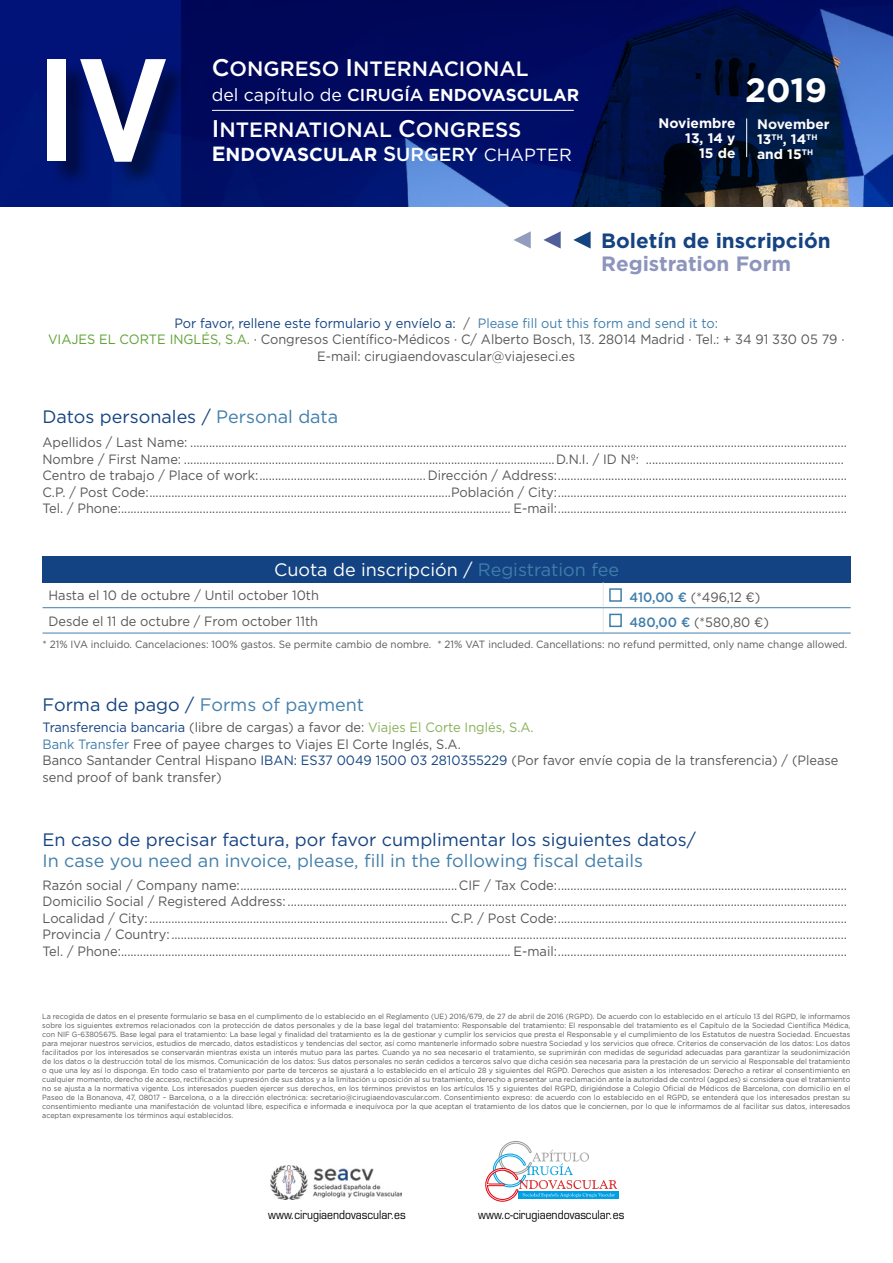
<style>
.page{position:relative;width:893px;height:1263px;background:#fff}
.page>*{position:absolute;margin:0;border:0;box-sizing:border-box;transform-origin:0 0}
.t1{font:700 145.65px "Gotham";color:#fff;scale:.84 1}
.t2{font:700 33.75px "Gotham";color:#fff}
.t3{font:500 20.7px "Gotham";color:#fff}
.t4{font:700 20.7px "Gotham";color:#154381}
.t5{font:700 20.7px "Gotham";color:#8e95bc}
.t6{font:700 18.75px "Gotham";color:#fff}
.t7{font:18px "Gotham";color:#154381}
.t8{font:18px "Gotham";color:#427faa}
.t9{font:18px "Gotham";color:#fff}
.t10{font:17.7px "Gotham";color:#fff}
.t11{font:700 13.8px/15px "Gotham";color:#fff;text-align:right}
.t12{font:13.5px/16.5px "Gotham";color:#575756;scale:.95 1}
.t13{font:11.55px "Eurostile LT Std";color:#000;scale:.9 1}
.t14{font:10.5px "Gotham";color:#575756;scale:.95 1}
.t15{font:700 8.1px "Gotham";color:#fff}
.t16{font:7.5px/9px "Gotham";color:#575756;text-align:justify;scale:.95 1}
.s1{font-size:24.15px}
.s2{font-weight:500;font-size:17.25px}
.s3{font-weight:700;font-size:17.25px}
.s4{font-size:20.55px}
.s5{font-weight:500;font-size:20.55px}
.s6{font-weight:500}
.s7{font-weight:400;font-size:17.7px}
.s8{color:#134382}
.s9{color:#407eaa}
.s10{color:#5da132}
.s11{font-weight:500;color:#407eaa}
.s12{color:#154381}
.s13{color:#86b156}
</style>
<div class="page">
<div style="left:43px;top:556px;width:808px;height:26px;background:#134382"></div>
<svg style="left:603px;top:582px;width:1px;height:51px"></svg>
<hr style="left:43px;top:607px;width:560px;height:1px;background:#427faa">
<hr style="left:603px;top:607px;width:248px;height:1px;background:#427faa">
<hr style="left:43px;top:633px;width:560px;height:1px;background:#427faa">
<hr style="left:603px;top:633px;width:248px;height:1px;background:#427faa">
<div style="left:609px;top:588px;width:13px;height:14px;border:2px solid #407eaa"></div>
<div style="left:609px;top:614px;width:13px;height:13px;border:2px solid #407eaa"></div>
<img style="left:0;top:0;width:893px;height:207px">
<hr style="left:746px;top:118px;width:1px;height:39px;background:#fff">
<div style="left:50px;top:62px;width:142px;height:127px;background:#000;opacity:.44"></div>
<hr style="left:212px;top:110px;width:362px;height:1px;background:#fff">
<div style="left:751px;top:81px;width:101px;height:48px;background:#000;opacity:.44"></div>
<svg style="left:573px;top:231px;width:18px;height:18px"></svg>
<svg style="left:543px;top:231px;width:18px;height:18px"></svg>
<svg style="left:514px;top:231px;width:17px;height:18px"></svg>
<img style="left:270px;top:1165px;width:131px;height:34px">
<div style="left:519px;top:1191px;width:100px;height:7px;background:#009fe3"></div>
<svg style="left:485px;top:1141px;width:132px;height:61px"></svg>
<h1 class="t1" style="left:36px;top:13px;width:160px">IV</h1>
<h3 class="t3" style="left:212px;top:56px;width:318px"><span class="s1">C</span>ONGRESO <span class="s1">I</span>NTERNACIONAL</h3>
<h3 class="t10" style="left:212px;top:83px;width:369px">del capítulo de <span class="s2">CIRUGÍA</span> <span class="s3">ENDOVASCULAR</span></h3>
<h3 class="t3" style="left:212px;top:116px;width:311px"><span class="s1">I</span>NTERNATIONAL <span class="s1">C</span>ONGRESS</h3>
<h3 class="t6" style="left:212px;top:142px;width:361px"><span class="s4">E</span>NDOVASCULAR <span class="s5">S</span><span class="s6">URGERY</span> <span class="s7">CHAPTER</span></h3>
<h2 class="t2" style="left:745px;top:67px;width:83px">2019</h2>
<p class="t11" style="left:658px;top:115px;width:78px">Noviembre<br>13, 14 y<br>15 de</p>
<p class="t11" style="left:757px;top:117px;width:74px;text-align:left">November<br>13<sup>TH</sup>, 14<sup>TH </sup>and 15</p>
<p class="t15" style="left:802px;top:146px;width:13px">TH</p>
<h3 class="t4" style="left:601px;top:227px;width:231px">Boletín de inscripción</h3>
<h3 class="t5" style="left:601px;top:250px;width:191px">Registration Form</h3>
<p class="t12" style="left:48px;top:314px;width:840px;text-align:center"><span class="s8">Por favor, rellene este formulario y envíelo a:</span> / <span class="s9">Please fill out this form and send it to:<br></span><span class="s10">VIAJES EL CORTE INGLÉS, S.A.</span> · Congresos Científico-Médicos · C/ Alberto Bosch, 13. 28014 Madrid · Tel.: + 34 91 330 05 79 ·<br>E-mail: cirugiaendovascular@viajeseci.es</p>
<h3 class="t7" style="left:43px;top:405px;width:297px">Datos personales / <span class="s9">Personal data</span></h3>
<p class="t12" style="left:43px;top:434px;width:848px">Apellidos / Last Name: .................................................................................................................................................................................................................<br>Nombre / First Name: ......................................................................................................................D.N.I. / ID Nº: ...............................................................<br>Centro de trabajo / Place of work:.....................................................Dirección / Address:............................................................................................<br>C.P. / Post Code:................................................................................................Población / City:............................................................................................<br>Tel. / Phone:............................................................................................................................ E-mail:............................................................................................</p>
<h3 class="t9" style="left:274px;top:558px;width:347px">Cuota de inscripción / <span class="s9">Registration fee</span></h3>
<p class="t12" style="left:49px;top:587px;width:286px">Hasta el 10 de octubre / Until october 10th</p>
<p class="t12" style="left:629px;top:588px;width:139px"><span class="s11">410,00 €</span> (*496,12 €)</p>
<p class="t12" style="left:49px;top:612px;width:285px">Desde el 11 de octubre / From october 11th</p>
<p class="t12" style="left:629px;top:614px;width:148px"><span class="s11">480,00 €</span> (*580,80 €)</p>
<p class="t14" style="left:43px;top:637px;width:849px">* 21% IVA incluido. Cancelaciones: 100% gastos. Se permite cambio de nombre. * 21% VAT included. Cancellations: no refund permitted, only name change allowed.</p>
<h3 class="t8" style="left:43px;top:693px;width:323px"><span class="s12">Forma de pago /</span> Forms of payment</h3>
<p class="t12" style="left:43px;top:719px;width:839px"><span class="s8">Transferencia bancaria</span> (libre de cargas) a favor de: <span class="s13">Viajes El Corte Inglés, S.A.<br></span><span class="s9">Bank Transfer</span> Free of payee charges to Viajes El Corte Inglés, S.A.<br>Banco Santander Central Hispano <span class="s8">IBAN: ES37 0049 1500 03 2810355229</span> (Por favor envíe copia de la transferencia) / (Please send proof of bank transfer)</p>
<h3 class="t7" style="left:43px;top:828px;width:655px">En caso de precisar factura, por favor cumplimentar los siguientes datos/</h3>
<h3 class="t8" style="left:43px;top:849px;width:602px">In case you need an invoice, please, fill in the following fiscal details</h3>
<p class="t12" style="left:43px;top:876px;width:848px;text-align:justify">Razón social / Company name:.....................................................................CIF / Tax Code:............................................................................................<br>Domicilio Social / Registered Address: ..................................................................................................................................................................................<br>Localidad / City: ............................................................................................... C.P. / Post Code:............................................................................................<br>Provincia / Country: .......................................................................................................................................................................................................................<br>Tel. / Phone:............................................................................................................................ E-mail:............................................................................................</p>
<p class="t16" style="left:42px;top:1011px;width:852px">La recogida de datos en el presente formulario se basa en el cumplimento de lo establecido en el Reglamento (UE) 2016/679, de 27 de abril de 2016 (RGPD). De acuerdo con lo establecido en el artículo 13 del RGPD, le informamos sobre los siguientes extremos relacionados con la protección de datos personales y de la base legal del tratamiento: Responsable del tratamiento: El responsable del tratamiento es el Capítulo de la Sociedad Científica Médica, con NIF G-63805675. Base legal para el tratamiento: La base legal y finalidad del tratamiento es la de gestionar y cumplir los servicios que presta el Responsable y el cumplimiento de los Estatutos de nuestra Sociedad. Encuestas para mejorar nuestros servicios, estudios de mercado, datos estadísticos y tendencias del sector, así como mantenerle informado sobre nuestra Sociedad y los servicios que ofrece. Criterios de conservación de los datos: Los datos facilitados por los interesados se conservarán mientras exista un interés mutuo para las partes. Cuando ya no sea necesario el tratamiento, se suprimirán con medidas de seguridad adecuadas para garantizar la seudonimización de los datos o la destrucción total de los mismos. Comunicación de los datos: Sus datos personales no serán cedidos a terceros salvo que dicha cesión sea necesaria para la prestación de un servicio al Responsable del tratamiento o que una ley así lo disponga. En todo caso el tratamiento por parte de terceros se ajustará a lo establecido en el artículo 28 y siguientes del RGPD. Derechos que asisten a los interesados: Derecho a retirar el consentimiento en cualquier momento, derecho de acceso, rectificación y supresión de sus datos y a la limitación u oposición al su tratamiento, derecho a presentar una reclamación ante la autoridad de control (agpd.es) si considera que el tratamiento no se ajusta a la normativa vigente. Los interesados pueden ejercer sus derechos, en los términos previstos en los artículos 15 y siguientes del RGPD, dirigiéndose a Colegio Oficial de Médicos de Barcelona, con domicilio en el Paseo de la Bonanova, 47, 08017 – Barcelona, o a la dirección electrónica: secretario@cirugiaendovascular.com. Consentimiento expreso: de acuerdo con lo establecido en el RGPD, se entenderá que los interesados prestan su consentimiento mediante una manifestación de voluntad libre, especifica e informada e inequívoca por la que aceptan el tratamiento de los datos que le conciernen, por lo que le informamos de al facilitar sus datos, interesados aceptan expresamente los términos aquí establecidos.</p>
<p class="t13" style="left:268px;top:1207px;width:154px">www.cirugiaendovascular.es</p>
<p class="t13" style="left:478px;top:1207px;width:164px">www.c-cirugiaendovascular.es</p>
</div>
